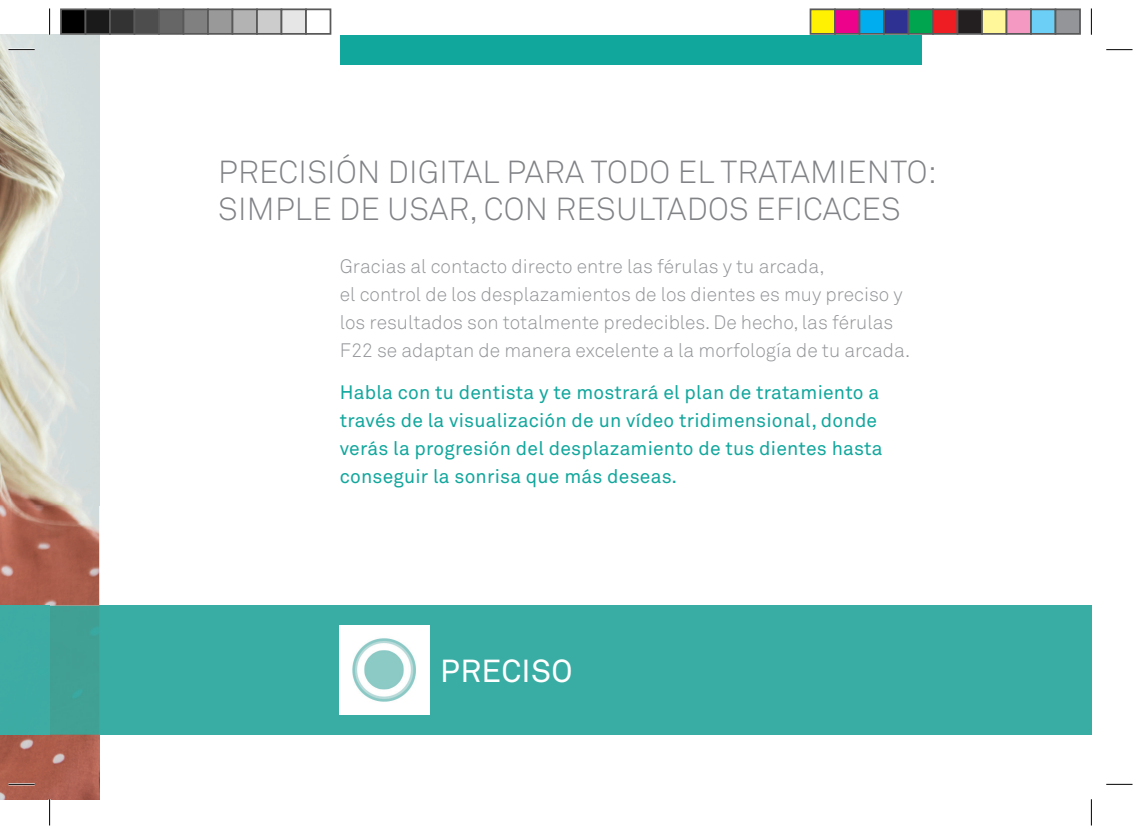
<style>
.page{position:relative;width:1141px;height:834px;background:#fff}
.page>*{position:absolute;margin:0;border:0;box-sizing:border-box;transform-origin:0 0}
.t1{font:300 31.5px/36.8px "Akkurat";letter-spacing:.01em;color:#808285}
.t2{font:31.5px "Akkurat";letter-spacing:.01em;color:#fff}
.t3{font:300 19.25px/28px "Akkurat";color:#939598}
.t4{font:19.25px/28px "Akkurat";letter-spacing:.01em;color:#12a79d}
</style>
<div class="page">
<img style="left:0;top:35px;width:99px;height:764px">
<div style="left:99px;top:605px;width:992px;height:129px;background:#39ada4"></div>
<div style="left:0;top:605px;width:50px;height:129px;background:#3daba3"></div>
<img style="left:340px;top:625px;width:89px;height:89px">
<div style="left:340px;top:35px;width:581px;height:29px;background:#12a79d"></div>
<hr style="left:8px;top:49px;width:27px;height:2px;background:#fff">
<hr style="left:8px;top:783px;width:27px;height:2px;background:#fff">
<svg style="left:8px;top:49px;width:27px;height:1px"></svg>
<svg style="left:1106px;top:49px;width:26px;height:1px"></svg>
<svg style="left:8px;top:783px;width:27px;height:1px"></svg>
<svg style="left:1106px;top:783px;width:26px;height:1px"></svg>
<svg style="left:49px;top:8px;width:1px;height:27px"></svg>
<svg style="left:49px;top:799px;width:1px;height:26px"></svg>
<svg style="left:1091px;top:8px;width:1px;height:27px"></svg>
<svg style="left:1091px;top:799px;width:1px;height:26px"></svg>
<div style="left:61px;top:9px;width:24px;height:25px;background:#000"></div>
<div style="left:60px;top:8px;width:26px;height:27px;border:2px solid #595959"></div>
<div style="left:85px;top:9px;width:25px;height:25px;background:#1a1a1a"></div>
<div style="left:85px;top:8px;width:26px;height:27px;border:2px solid #595959"></div>
<div style="left:110px;top:9px;width:24px;height:25px;background:#333"></div>
<div style="left:109px;top:8px;width:26px;height:27px;border:2px solid #595959"></div>
<div style="left:134px;top:9px;width:25px;height:25px;background:#4d4d4d"></div>
<div style="left:134px;top:8px;width:26px;height:27px;border:2px solid #595959"></div>
<div style="left:159px;top:9px;width:24px;height:25px;background:#666"></div>
<div style="left:158px;top:8px;width:26px;height:27px;border:2px solid #595959"></div>
<div style="left:183px;top:9px;width:25px;height:25px;background:#808080"></div>
<div style="left:183px;top:8px;width:26px;height:27px;border:2px solid #595959"></div>
<div style="left:208px;top:9px;width:24px;height:25px;background:#999"></div>
<div style="left:207px;top:8px;width:26px;height:27px;border:2px solid #595959"></div>
<div style="left:232px;top:9px;width:25px;height:25px;background:#b3b3b3"></div>
<div style="left:232px;top:8px;width:26px;height:27px;border:2px solid #595959"></div>
<div style="left:257px;top:9px;width:24px;height:25px;background:#ccc"></div>
<div style="left:256px;top:8px;width:26px;height:27px;border:2px solid #595959"></div>
<div style="left:281px;top:9px;width:25px;height:25px;background:#e6e6e6"></div>
<div style="left:281px;top:8px;width:26px;height:27px;border:2px solid #595959"></div>
<div style="left:305px;top:8px;width:26px;height:27px;border:2px solid #595959"></div>
<div style="left:810px;top:9px;width:25px;height:25px;background:#fff101"></div>
<div style="left:810px;top:8px;width:26px;height:27px;border:2px solid #595959"></div>
<div style="left:835px;top:9px;width:24px;height:25px;background:#ed028c"></div>
<div style="left:834px;top:8px;width:26px;height:27px;border:2px solid #595959"></div>
<div style="left:859px;top:9px;width:25px;height:25px;background:#00aeef"></div>
<div style="left:859px;top:8px;width:26px;height:27px;border:2px solid #595959"></div>
<div style="left:884px;top:9px;width:24px;height:25px;background:#2e3092"></div>
<div style="left:883px;top:8px;width:26px;height:27px;border:2px solid #595959"></div>
<div style="left:908px;top:9px;width:25px;height:25px;background:#00a54f"></div>
<div style="left:908px;top:8px;width:26px;height:27px;border:2px solid #595959"></div>
<div style="left:933px;top:9px;width:24px;height:25px;background:#ee1d23"></div>
<div style="left:932px;top:8px;width:26px;height:27px;border:2px solid #595959"></div>
<div style="left:957px;top:9px;width:25px;height:25px;background:#231f20"></div>
<div style="left:957px;top:8px;width:26px;height:27px;border:2px solid #595959"></div>
<div style="left:982px;top:9px;width:24px;height:25px;background:#fff79a"></div>
<div style="left:981px;top:8px;width:26px;height:27px;border:2px solid #595959"></div>
<div style="left:1006px;top:9px;width:25px;height:25px;background:#f499c2"></div>
<div style="left:1006px;top:8px;width:26px;height:27px;border:2px solid #595959"></div>
<div style="left:1031px;top:9px;width:24px;height:25px;background:#6bcff6"></div>
<div style="left:1030px;top:8px;width:26px;height:27px;border:2px solid #595959"></div>
<div style="left:1055px;top:9px;width:25px;height:25px;background:#939598"></div>
<div style="left:1055px;top:8px;width:26px;height:27px;border:2px solid #595959"></div>
<h1 class="t1" style="left:218px;top:154px;width:720px">PRECISIÓN DIGITAL PARA TODO EL TRATAMIENTO:<br>SIMPLE DE USAR, CON RESULTADOS EFICACES</h1>
<p class="t3" style="left:340px;top:252px;width:572px">Gracias al contacto directo entre las férulas y tu arcada,<br>el control de los desplazamientos de los dientes es muy preciso y los resultados son totalmente predecibles. De hecho, las férulas F22 se adaptan de manera excelente a la morfología de tu arcada.</p>
<p class="t4" style="left:340px;top:379px;width:544px">Habla con tu dentista y te mostrará el plan de tratamiento a través de la visualización de un vídeo tridimensional, donde verás la progresión del desplazamiento de tus dientes hasta conseguir la sonrisa que más deseas.</p>
<h1 class="t2" style="left:440px;top:652px;width:134px">PRECISO</h1>
</div>
